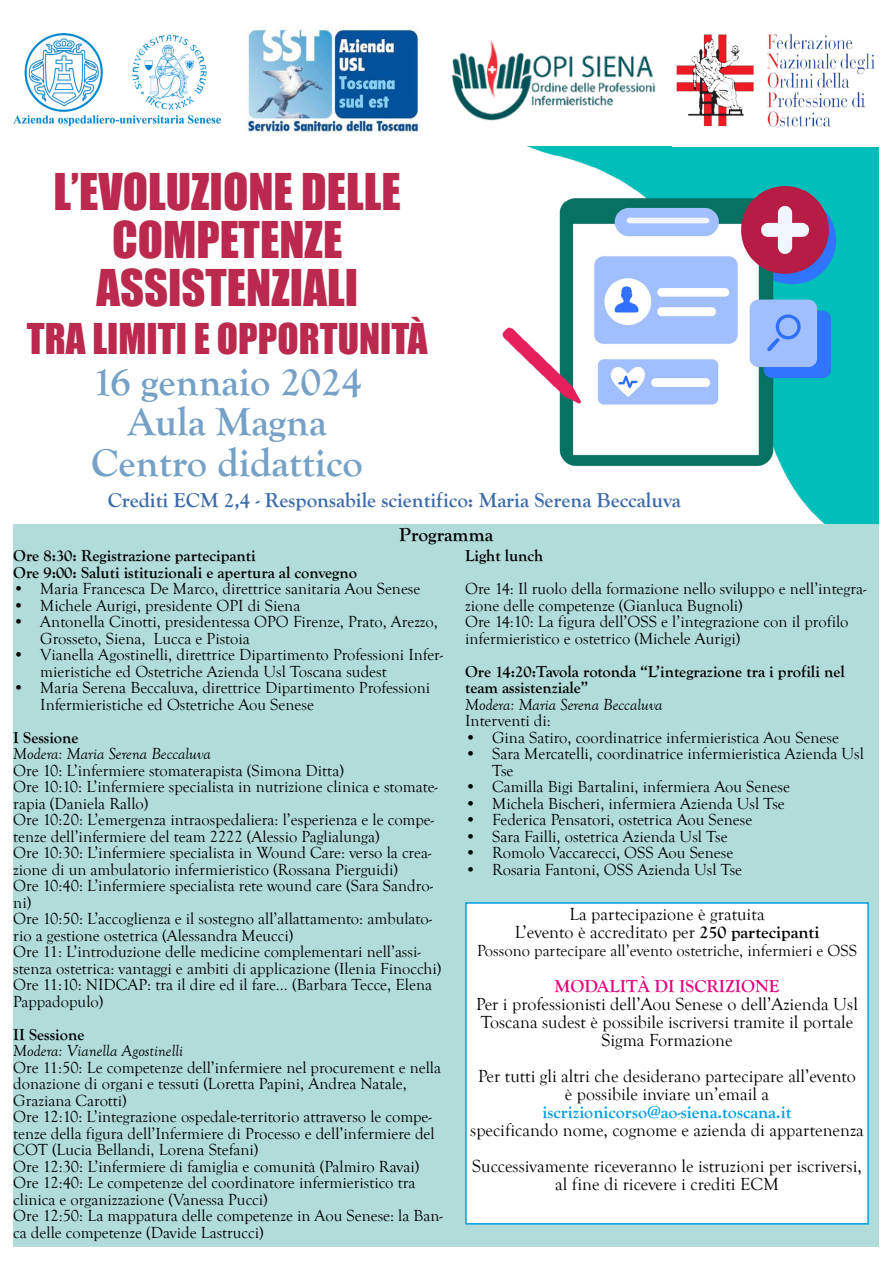
<style>
.page{position:relative;width:893px;height:1263px;background:#fff}
.page>*{position:absolute;margin:0;border:0;box-sizing:border-box;transform-origin:0 0}
.t1{font:46.5px/48px "Impact";color:#bb2a4e;text-align:center}
.t2{font:700 40.5px/40.5px "Goudy Old Style T";color:#76a1c7;text-align:center}
.t3{font:39px "Impact";color:#bb2a4e}
.t4{font:700 21px "Goudy Old Style T";color:#3c6bab}
.t5{font:700 19.5px "Goudy Old Style T";color:#000}
.t6{font:18px/18px "Goudy Old Style T";color:#000;text-align:center}
.t7{font:700 18px "Goudy Old Style T";color:#009fe3}
.t8{font:700 18px "Goudy Old Style T";color:#e6007d}
.t9{font:16.5px/16.5px "Goudy Old Style T";color:#000}
.t10{font:700 16.5px/16.5px "Goudy Old Style T";color:#000}
.t11{font:italic 16.5px "Goudy Old Style T";color:#000}
.s1{font-weight:700}
</style>
<div class="page">
<img style="left:13px;top:34px;width:207px;height:92px">
<div style="left:13px;top:524px;width:866px;height:25px;background:#b1dcd9"></div>
<div style="left:13px;top:547px;width:433px;height:700px;background:#b1dcd9"></div>
<div style="left:446px;top:547px;width:32px;height:700px;background:#b1dcd9"></div>
<div style="left:465px;top:547px;width:414px;height:700px;background:#b1dcd9"></div>
<div style="left:466px;top:903px;width:402px;height:321px;background:#fff"></div>
<div style="left:465px;top:902px;width:404px;height:322px;border:2px solid #009fe3"></div>
<img style="left:502px;top:147px;width:377px;height:377px">
<div style="left:13px;top:488px;width:762px;height:26px;background:#fff"></div>
<img style="left:245px;top:29px;width:175px;height:104px">
<img style="left:452px;top:40px;width:204px;height:81px">
<img style="left:676px;top:34px;width:199px;height:93px">
<h1 class="t1" style="left:54px;top:167px;width:349px">L’EVOLUZIONE DELLE<br>COMPETENZE<br>ASSISTENZIALI</h1>
<h3 class="t3" style="left:27px;top:309px;width:402px">TRA LIMITI E OPPORTUNITÀ</h3>
<h2 class="t2" style="left:91px;top:362px;width:273px">16 gennaio 2024<br>Aula Magna<br>Centro didattico</h2>
<p class="t4" style="left:108px;top:489px;width:575px">Crediti ECM 2,4 - Responsabile scientifico: Maria Serena Beccaluva</p>
<p class="t5" style="left:399px;top:524px;width:95px">Programma</p>
<p class="t10" style="left:13px;top:548px;width:345px">Ore 8:30: Registrazione partecipanti<br>Ore 9:00: Saluti istituzionali e apertura al convegno</p>
<p class="t9" style="left:13px;top:581px;width:409px">• Maria Francesca De Marco, direttrice sanitaria Aou Senese</p>
<p class="t9" style="left:13px;top:597px;width:289px">• Michele Aurigi, presidente OPI di Siena</p>
<p class="t9" style="left:40px;top:614px;width:399px;text-indent:-27px">• Antonella Cinotti, presidentessa OPO Firenze, Prato, Arezzo,<br>Grosseto, Siena, Lucca e Pistoia</p>
<p class="t9" style="left:40px;top:647px;width:404px;text-indent:-27px">• Vianella Agostinelli, direttrice Dipartimento Professioni Infer&shy;mieristiche ed Ostetriche Azienda Usl Toscana sudest</p>
<p class="t9" style="left:40px;top:680px;width:391px;text-indent:-27px">• Maria Serena Beccaluva, direttrice Dipartimento Professioni<br>Infermieristiche ed Ostetriche Aou Senese</p>
<p class="t10" style="left:13px;top:729px;width:67px">I Sessione</p>
<p class="t11" style="left:13px;top:745px;width:199px">Modera: Maria Serena Beccaluva</p>
<p class="t9" style="left:13px;top:762px;width:429px">Ore 10: L’infermiere stomaterapista (Simona Ditta)<br>Ore 10:10: L’infermiere specialista in nutrizione clinica e stomate&shy;rapia (Daniela Rallo)<br>Ore 10:20: L’emergenza intraospedaliera: l’esperienza e le compe&shy;tenze dell’infermiere del team 2222 (Alessio Paglialunga)<br>Ore 10:30: L’infermiere specialista in Wound Care: verso la crea&shy;zione di un ambulatorio infermieristico (Rossana Pierguidi)<br>Ore 10:40: L’infermiere specialista rete wound care (Sara Sandro&shy;ni)<br>Ore 10:50: L’accoglienza e il sostegno all’allattamento: ambulato&shy;rio a gestione ostetrica (Alessandra Meucci)<br>Ore 11: L’introduzione delle medicine complementari nell’assi&shy;stenza ostetrica: vantaggi e ambiti di applicazione (Ilenia Finocchi)<br>Ore 11:10: NIDCAP: tra il dire ed il fare… (Barbara Tecce, Elena Pappadopulo)</p>
<p class="t10" style="left:13px;top:1026px;width:73px">II Sessione</p>
<p class="t11" style="left:13px;top:1042px;width:171px">Modera: Vianella Agostinelli</p>
<p class="t9" style="left:13px;top:1059px;width:431px">Ore 11:50: Le competenze dell’infermiere nel procurement e nella donazione di organi e tessuti (Loretta Papini, Andrea Natale, Graziana Carotti)<br>Ore 12:10: L’integrazione ospedale-territorio attraverso le compe&shy;tenze della figura dell’Infermiere di Processo e dell’infermiere del COT (Lucia Bellandi, Lorena Stefani)<br>Ore 12:30: L’infermiere di famiglia e comunità (Palmiro Ravai)<br>Ore 12:40: Le competenze del coordinatore infermieristico tra clinica e organizzazione (Vanessa Pucci)<br>Ore 12:50: La mappatura delle competenze in Aou Senese: la Ban&shy;ca delle competenze (Davide Lastrucci)</p>
<p class="t10" style="left:465px;top:548px;width:80px">Light lunch</p>
<p class="t9" style="left:465px;top:581px;width:403px">Ore 14: Il ruolo della formazione nello sviluppo e nell’integra&shy;zione delle competenze (Gianluca Bugnoli)<br>Ore 14:10: La figura dell’OSS e l’integrazione con il profilo infermieristico e ostetrico (Michele Aurigi)</p>
<p class="t10" style="left:465px;top:663px;width:381px">Ore 14:20:Tavola rotonda “L’integrazione tra i profili nel team assistenziale”</p>
<p class="t11" style="left:465px;top:695px;width:199px">Modera: Maria Serena Beccaluva</p>
<p class="t9" style="left:465px;top:713px;width:87px">Interventi di:</p>
<p class="t9" style="left:465px;top:729px;width:375px">• Gina Satiro, coordinatrice infermieristica Aou Senese</p>
<p class="t9" style="left:492px;top:746px;width:373px;text-indent:-27px">• Sara Mercatelli, coordinatrice infermieristica Azienda Usl<br>Tse</p>
<p class="t9" style="left:465px;top:779px;width:326px">• Camilla Bigi Bartalini, infermiera Aou Senese</p>
<p class="t9" style="left:465px;top:795px;width:321px">• Michela Bischeri, infermiera Azienda Usl Tse</p>
<p class="t9" style="left:465px;top:812px;width:289px">• Federica Pensatori, ostetrica Aou Senese</p>
<p class="t9" style="left:465px;top:828px;width:264px">• Sara Failli, ostetrica Azienda Usl Tse</p>
<p class="t9" style="left:465px;top:845px;width:270px">• Romolo Vaccarecci, OSS Aou Senese</p>
<p class="t9" style="left:465px;top:861px;width:279px">• Rosaria Fantoni, OSS Azienda Usl Tse</p>
<p class="t6" style="left:515px;top:905px;width:306px">La partecipazione è gratuita<br>L’evento è accreditato per <span class="s1">250 partecipanti</span></p>
<p class="t9" style="left:477px;top:942px;width:381px">Possono partecipare all’evento ostetriche, infermieri e OSS</p>
<p class="t8" style="left:555px;top:976px;width:226px">MODALITÀ DI ISCRIZIONE</p>
<p class="t6" style="left:476px;top:995px;width:383px">Per i professionisti dell’Aou Senese o dell’Azienda Usl<br>Toscana sudest è possibile iscriversi tramite il portale<br>Sigma Formazione</p>
<p class="t6" style="left:478px;top:1067px;width:380px">Per tutti gli altri che desiderano partecipare all’evento è possibile inviare un’email a</p>
<p class="t7" style="left:543px;top:1102px;width:250px">iscrizionicorso@ao-siena.toscana.it</p>
<p class="t6" style="left:470px;top:1112px;width:395px;line-height:36px;text-align:left">specificando nome, cognome e azienda di appartenenza<br>Successivamente riceveranno le istruzioni per iscriversi,</p>
<p class="t6" style="left:555px;top:1175px;width:225px">al fine di ricevere i crediti ECM</p>
</div>
